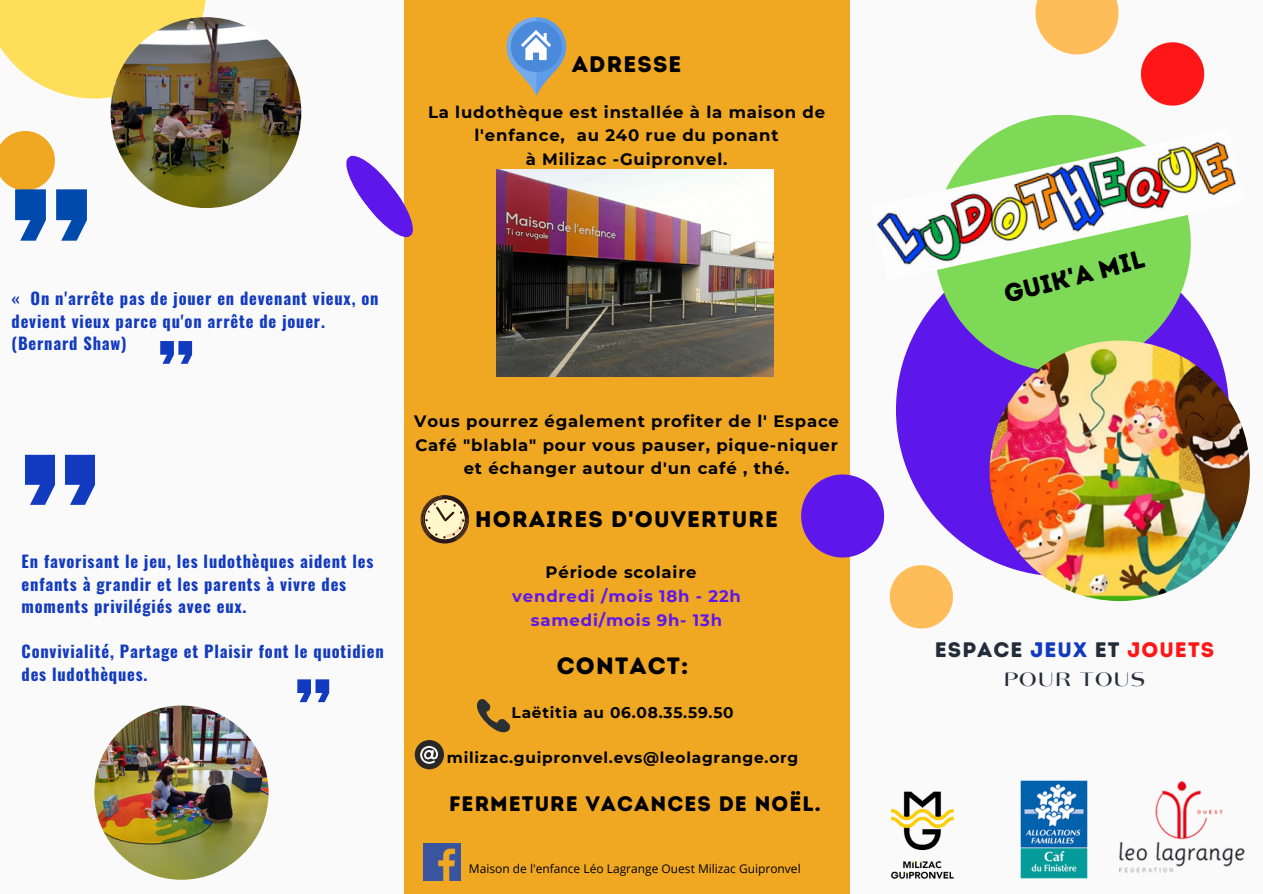
<style>
.page{position:relative;width:1263px;height:894px;background:#fff}
.page>*{position:absolute;margin:0;border:0;box-sizing:border-box;transform-origin:0 0}
.t1{font:25.5px "Intro Rust Base";color:#000}
.t2{font:23.55px "Intro Rust Base";letter-spacing:.05em;color:#000}
.t3{font:22.5px "Intro Rust Base";letter-spacing:.05em;color:#000}
.t4{font:21px "Intro Rust Base";letter-spacing:.05em;color:#000}
.t5{font:21px "Intro Rust Base";letter-spacing:.05em;color:#232d3a}
.t6{font:21px "Angelica";letter-spacing:.05em;color:#232d3a}
.t7{font:700 16.5px/22.5px "Oswald";letter-spacing:.05em;color:#123abf}
.t8{font:700 16.5px/23.5px "Montserrat";letter-spacing:.05em;color:#000;text-align:center}
.t9{font:700 16.5px "Montserrat";letter-spacing:.05em;color:#5e17eb}
.t10{font:700 15.3px "Montserrat";letter-spacing:.05em;color:#000}
.t11{font:12px "Open Sans";color:#000}
.s1{color:#123abf}
.s2{color:#ff1616}
</style>
<div class="page">
<div style="left:0;top:0;width:1263px;height:893px;background:#fafafa"></div>
<div style="left:0;top:0;width:207px;height:98px;background:#ffde59"></div>
<div style="left:404px;top:0;width:445px;height:893px;background:#f0a822"></div>
<svg style="left:896px;top:304px;width:333px;height:272px;fill:#5e17eb"></svg>
<svg style="left:934px;top:115px;width:257px;height:256px;background:#85b488"></svg>
<div style="left:1035px;top:0;width:83px;height:54px;background:#ffbd59"></div>
<svg style="left:801px;top:474px;width:83px;height:83px"></svg>
<svg style="left:890px;top:565px;width:63px;height:63px"></svg>
<svg style="left:1141px;top:42px;width:63px;height:64px"></svg>
<img style="left:1120px;top:781px;width:124px;height:91px">
<img style="left:1020px;top:780px;width:68px;height:97px">
<img style="left:94px;top:705px;width:175px;height:174px;border-radius:50%">
<svg style="left:25px;top:454px;width:70px;height:50px"></svg>
<img style="left:989px;top:340px;width:261px;height:261px;border-radius:50%">
<img style="left:424px;top:843px;width:37px;height:37px">
<svg style="left:346px;top:155px;width:67px;height:83px"></svg>
<img style="left:111px;top:17px;width:190px;height:191px;border-radius:50%">
<div style="left:415px;top:739px;width:29px;height:30px;background:#292827;border-radius:50%"></div>
<svg style="left:420px;top:746px;width:18px;height:17px"></svg>
<svg style="left:477px;top:699px;width:34px;height:34px"></svg>
<svg style="left:297px;top:679px;width:32px;height:23px"></svg>
<svg style="left:507px;top:17px;width:59px;height:79px"></svg>
<svg style="left:507px;top:17px;width:55px;height:79px"></svg>
<svg style="left:421px;top:495px;width:48px;height:48px"></svg>
<img style="left:876px;top:128px;width:360px;height:152px">
<img style="left:890px;top:791px;width:64px;height:88px">
<img style="left:497px;top:170px;width:276px;height:206px">
<svg style="left:0;top:131px;width:87px;height:109px"></svg>
<svg style="left:160px;top:341px;width:32px;height:23px"></svg>
<p class="t3" style="left:572px;top:51px;width:111px">ADRESSE</p>
<p class="t8" style="left:428px;top:100px;width:399px">La ludothèque est installée à la maison de l'enfance, au 240 rue du ponant</p>
<p class="t8" style="left:526px;top:147px;width:203px">à Milizac -Guipronvel.</p>
<p class="t7" style="left:12px;top:286px;width:369px">« On n'arrête pas de jouer en devenant vieux, on devient vieux parce qu'on arrête de jouer.</p>
<p class="t7" style="left:12px;top:331px;width:117px">(Bernard Shaw)</p>
<p class="t7" style="left:22px;top:549px;width:353px">En favorisant le jeu, les ludothèques aident les enfants à grandir et les parents à vivre des moments privilégiés avec eux.</p>
<p class="t7" style="left:22px;top:639px;width:364px">Convivialité, Partage et Plaisir font le quotidien des ludothèques.</p>
<p class="t8" style="left:414px;top:409px;width:426px">Vous pourrez également profiter de l' Espace<br>Café "blabla" pour vous pauser, pique-niquer et échanger autour d'un café , thé.</p>
<p class="t3" style="left:475px;top:506px;width:304px">HORAIRES D'OUVERTURE</p>
<p class="t8" style="left:546px;top:560px;width:153px">Période scolaire</p>
<p class="t9" style="left:512px;top:585px;width:230px">vendredi /mois 18h - 22h</p>
<p class="t9" style="left:531px;top:609px;width:193px">samedi/mois 9h- 13h</p>
<p class="t2" style="left:557px;top:651px;width:133px">CONTACT:</p>
<p class="t10" style="left:512px;top:703px;width:224px">Laëtitia au 06.08.35.59.50</p>
<p class="t10" style="left:447px;top:748px;width:353px">milizac.guipronvel.evs@leolagrange.org</p>
<p class="t4" style="left:449px;top:790px;width:373px">FERMETURE VACANCES DE NOËL.</p>
<p class="t11" style="left:469px;top:860px;width:333px">Maison de l'enfance Léo Lagrange Ouest Milizac Guipronvel</p>
<p class="t1" style="left:1001px;top:280px;width:146px;rotate:-15deg">GUIK'A MIL</p>
<p class="t5" style="left:935px;top:637px;width:281px">ESPACE <span class="s1">JEUX</span> ET <span class="s2">JOUETS</span></p>
<p class="t6" style="left:1004px;top:670px;width:143px">POUR TOUS</p>
</div>
